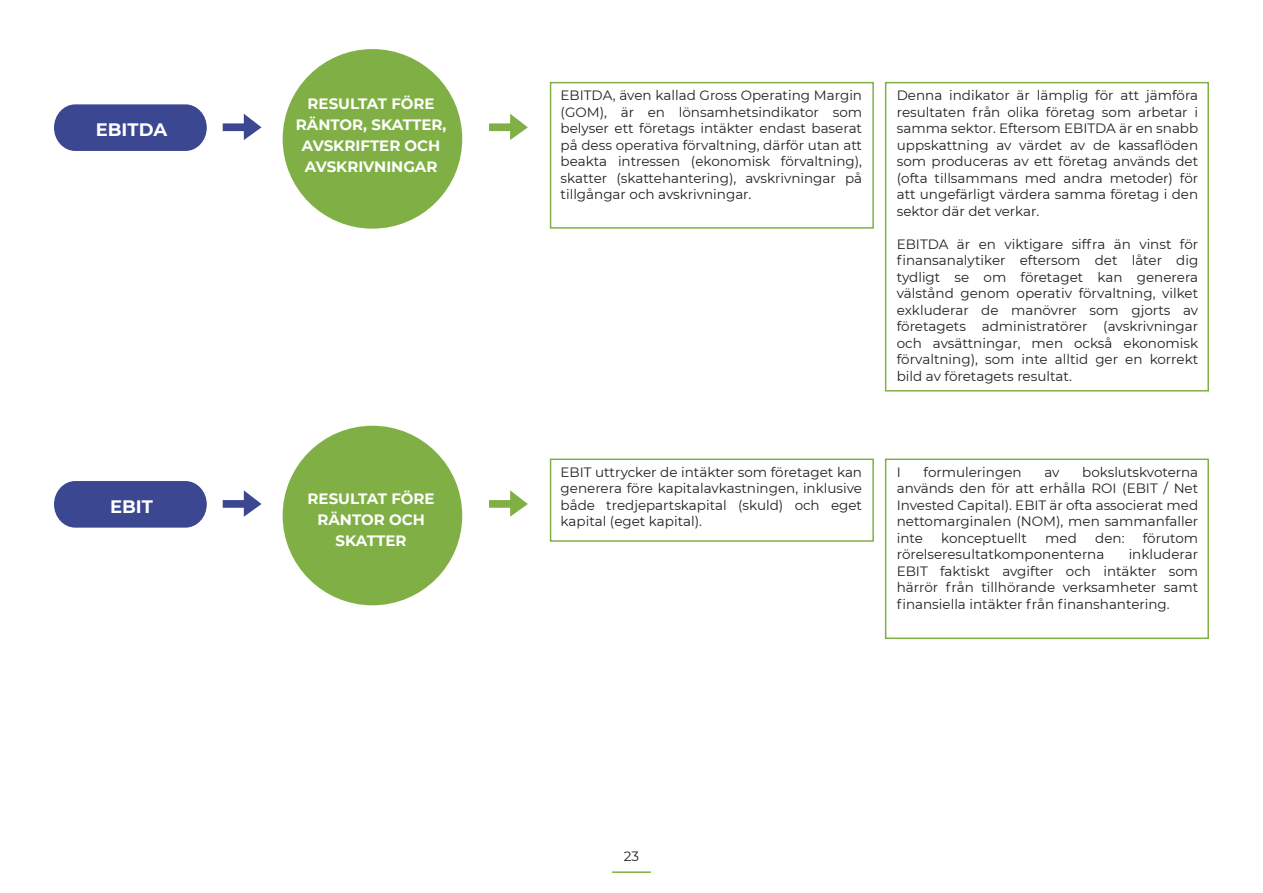
<style>
.page{position:relative;width:1263px;height:893px;background:#fff}
.page>*{position:absolute;margin:0;border:0;box-sizing:border-box;transform-origin:0 0}
.t1{font:700 18px "Montserrat";color:#fff}
.t2{font:700 15px/21px "Montserrat";color:#fff;text-align:center}
.t3{font:13.5px/16.5px "Montserrat";color:#231f20;text-align:justify}
</style>
<div class="page">
<hr style="left:612px;top:871px;width:39px;height:2px;background:#80b045">
<div style="left:283px;top:49px;width:179px;height:180px;background:#80b045;border-radius:50%"></div>
<div style="left:283px;top:426px;width:179px;height:179px;background:#80b045;border-radius:50%"></div>
<div style="left:54px;top:104px;width:153px;height:47px;background:#3b4791;border-radius:22px"></div>
<div style="left:54px;top:481px;width:153px;height:47px;background:#3b4791;border-radius:22px"></div>
<svg style="left:223px;top:114px;width:38px;height:26px"></svg>
<svg style="left:223px;top:490px;width:38px;height:27px"></svg>
<svg style="left:489px;top:114px;width:39px;height:26px"></svg>
<svg style="left:489px;top:490px;width:39px;height:27px"></svg>
<div style="left:550px;top:82px;width:324px;height:147px;border:2px solid #80b045"></div>
<div style="left:550px;top:459px;width:324px;height:83px;border:2px solid #80b045"></div>
<div style="left:885px;top:82px;width:324px;height:310px;border:2px solid #80b045"></div>
<div style="left:885px;top:459px;width:324px;height:180px;border:2px solid #80b045"></div>
<p class="t1" style="left:96px;top:117px;width:73px">EBITDA</p>
<p class="t1" style="left:110px;top:494px;width:44px">EBIT</p>
<p class="t2" style="left:296px;top:92px;width:152px">RESULTAT FÖRE<br>RÄNTOR, SKATTER,<br>AVSKRIFTER OCH<br>AVSKRIVNINGAR</p>
<p class="t2" style="left:308px;top:487px;width:129px">RESULTAT FÖRE<br>RÄNTOR OCH<br>SKATTER</p>
<p class="t3" style="left:561px;top:87px;width:303px">EBITDA, även kallad Gross Operating Margin (GOM), är en lönsamhetsindikator som belyser ett företags intäkter endast baserat på dess operativa förvaltning, därför utan att beakta intressen (ekonomisk förvaltning), skatter (skattehantering), avskrivningar på tillgångar och avskrivningar.</p>
<p class="t3" style="left:561px;top:463px;width:303px">EBIT uttrycker de intäkter som företaget kan generera före kapitalavkastningen, inklusive både tredjepartskapital (skuld) och eget kapital (eget kapital).</p>
<p class="t3" style="left:897px;top:87px;width:303px">Denna indikator är lämplig för att jämföra resultaten från olika företag som arbetar i samma sektor. Eftersom EBITDA är en snabb uppskattning av värdet av de kassaflöden som produceras av ett företag används det (ofta tillsammans med andra metoder) för att ungefärligt värdera samma företag i den sektor där det verkar.</p>
<p class="t3" style="left:897px;top:235px;width:303px">EBITDA är en viktigare siffra än vinst för finansanalytiker eftersom det låter dig tydligt se om företaget kan generera välstånd genom operativ förvaltning, vilket exkluderar de manövrer som gjorts av företagets administratörer (avskrivningar och avsättningar, men också ekonomisk förvaltning), som inte alltid ger en korrekt bild av företagets resultat.</p>
<p class="t3" style="left:897px;top:463px;width:6px">I</p>
<p class="t3" style="left:923px;top:463px;width:100px">formuleringen</p>
<p class="t3" style="left:1044px;top:463px;width:17px">av</p>
<p class="t3" style="left:897px;top:463px;width:303px;text-indent:185px">bokslutskvoterna används den för att erhålla ROI (EBIT / Net Invested Capital). EBIT är ofta associerat med nettomarginalen (NOM), men sammanfaller inte</p>
<p class="t3" style="left:941px;top:529px;width:87px">konceptuellt</p>
<p class="t3" style="left:1045px;top:529px;width:33px">med</p>
<p class="t3" style="left:1095px;top:529px;width:31px">den:</p>
<p class="t3" style="left:1143px;top:529px;width:57px">förutom</p>
<p class="t3" style="left:897px;top:546px;width:209px">rörelseresultatkomponenterna</p>
<p class="t3" style="left:897px;top:546px;width:303px;text-indent:232px">inkluderar EBIT faktiskt avgifter och intäkter som härrör från tillhörande verksamheter samt finansiella intäkter från finanshantering.</p>
<p class="t3" style="left:624px;top:848px;width:17px">23</p>
</div>
